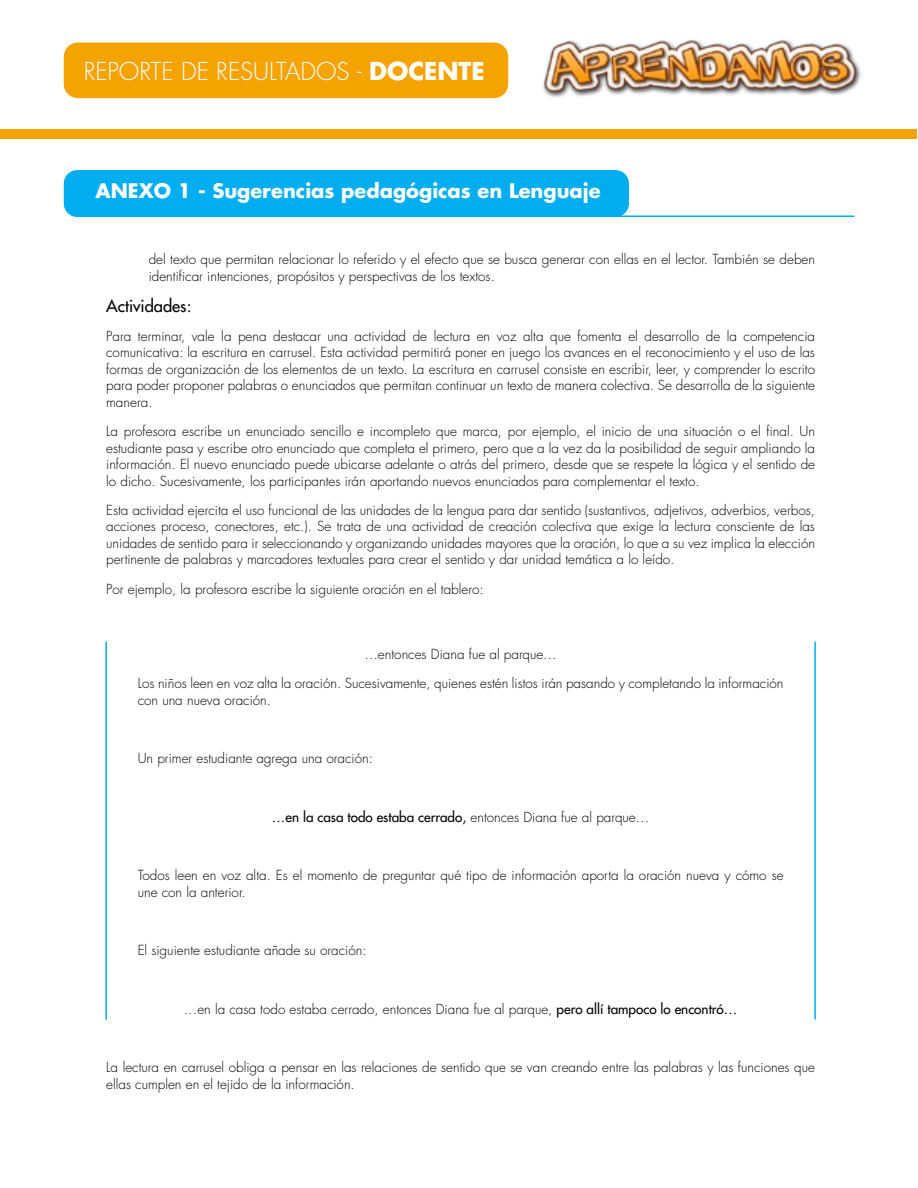
<style>
.page{position:relative;width:918px;height:1188px;background:#fff}
.page>*{position:absolute;margin:0;border:0;box-sizing:border-box;transform-origin:0 0}
.t1{font:300 24px "Futura Std";color:#fff}
.t2{font:700 19.5px "Futura Std";color:#fff}
.t3{font:500 16.5px "Futura Std";color:#000}
.t4{font:300 13.5px/16.5px "Futura Std";color:#000}
.t5{font:500 13.5px "Futura Std";color:#000}
.s1{font-weight:700}
.s2{font-weight:300}
.s3{font-weight:500}
</style>
<div class="page">
<div style="left:65px;top:171px;width:563px;height:45px;background:#00aeef;border-radius:13px"></div>
<div style="left:64px;top:170px;width:565px;height:47px;border:2px solid #00aeef;border-radius:13px"></div>
<hr style="left:80px;top:215px;width:774px;height:2px;background:#00aeef">
<div style="left:64px;top:43px;width:444px;height:55px;background:#f5a300;border-radius:14px"></div>
<div style="left:1px;top:129px;width:916px;height:9px;background:#f5a300"></div>
<img style="left:542px;top:40px;width:321px;height:58px">
<hr style="left:105px;top:642px;width:2px;height:378px;background:#00aeef">
<hr style="left:814px;top:642px;width:2px;height:378px;background:#00aeef">
<h1 class="t1" style="left:84px;top:57px;width:402px">REPORTE DE RESULTADOS - <span class="s1">DOCENTE</span></h1>
<h2 class="t2" style="left:95px;top:178px;width:507px">ANEXO 1 - Sugerencias pedagógicas en Lenguaje</h2>
<p class="t4" style="left:149px;top:252px;width:668px">del texto que permitan relacionar lo referido y el efecto que se busca generar con ellas en el lector. También se deben identificar intenciones, propósitos y perspectivas de los textos.</p>
<p class="t3" style="left:106px;top:295px;width:87px">Actividades:</p>
<p class="t4" style="left:106px;top:328px;width:710px;text-align:justify">Para terminar, vale la pena destacar una actividad de lectura en voz alta que fomenta el desarrollo de la competencia comunicativa: la escritura en carrusel. Esta actividad permitirá poner en juego los avances en el reconocimiento y el uso de las formas de organización de los elementos de un texto. La escritura en carrusel consiste en escribir, leer, y comprender lo escrito para poder proponer palabras o enunciados que permitan continuar un texto de manera colectiva. Se desarrolla de la siguiente manera.</p>
<p class="t4" style="left:106px;top:423px;width:710px;text-align:justify">La profesora escribe un enunciado sencillo e incompleto que marca, por ejemplo, el inicio de una situación o el final. Un estudiante pasa y escribe otro enunciado que completa el primero, pero que a la vez da la posibilidad de seguir ampliando la información. El nuevo enunciado puede ubicarse adelante o atrás del primero, desde que se respete la lógica y el sentido de lo dicho. Sucesivamente, los participantes irán aportando nuevos enunciados para complementar el texto.</p>
<p class="t4" style="left:106px;top:502px;width:710px;text-align:justify">Esta actividad ejercita el uso funcional de las unidades de la lengua para dar sentido (sustantivos, adjetivos, adverbios, verbos, acciones proceso, conectores, etc.). Se trata de una actividad de creación colectiva que exige la lectura consciente de las unidades de sentido para ir seleccionando y organizando unidades mayores que la oración, lo que a su vez implica la elección pertinente de palabras y marcadores textuales para crear el sentido y dar unidad temática a lo leído.</p>
<p class="t4" style="left:106px;top:581px;width:379px">Por ejemplo, la profesora escribe la siguiente oración en el tablero:</p>
<p class="t4" style="left:138px;top:640px;width:647px;line-height:29.2px;text-align:center">…entonces Diana fue al parque…<br>Los niños leen en voz alta la oración. Sucesivamente, quienes estén listos irán pasando y completando la información</p>
<p class="t4" style="left:138px;top:692px;width:135px">con una nueva oración.</p>
<p class="t4" style="left:138px;top:750px;width:237px">Un primer estudiante agrega una oración:</p>
<p class="t5" style="left:272px;top:808px;width:379px">…en la casa todo estaba cerrado, <span class="s2">entonces Diana fue al parque…</span></p>
<p class="t4" style="left:138px;top:867px;width:647px">Todos leen en voz alta. Es el momento de preguntar qué tipo de información aporta la oración nueva y cómo se une con la anterior.</p>
<p class="t4" style="left:138px;top:942px;width:230px">El siguiente estudiante añade su oración:</p>
<p class="t4" style="left:184px;top:1001px;width:555px">…en la casa todo estaba cerrado, entonces Diana fue al parque, <span class="s3">pero allí tampoco lo encontró…</span></p>
<p class="t4" style="left:106px;top:1059px;width:710px">La lectura en carrusel obliga a pensar en las relaciones de sentido que se van creando entre las palabras y las funciones que ellas cumplen en el tejido de la información.</p>
</div>
